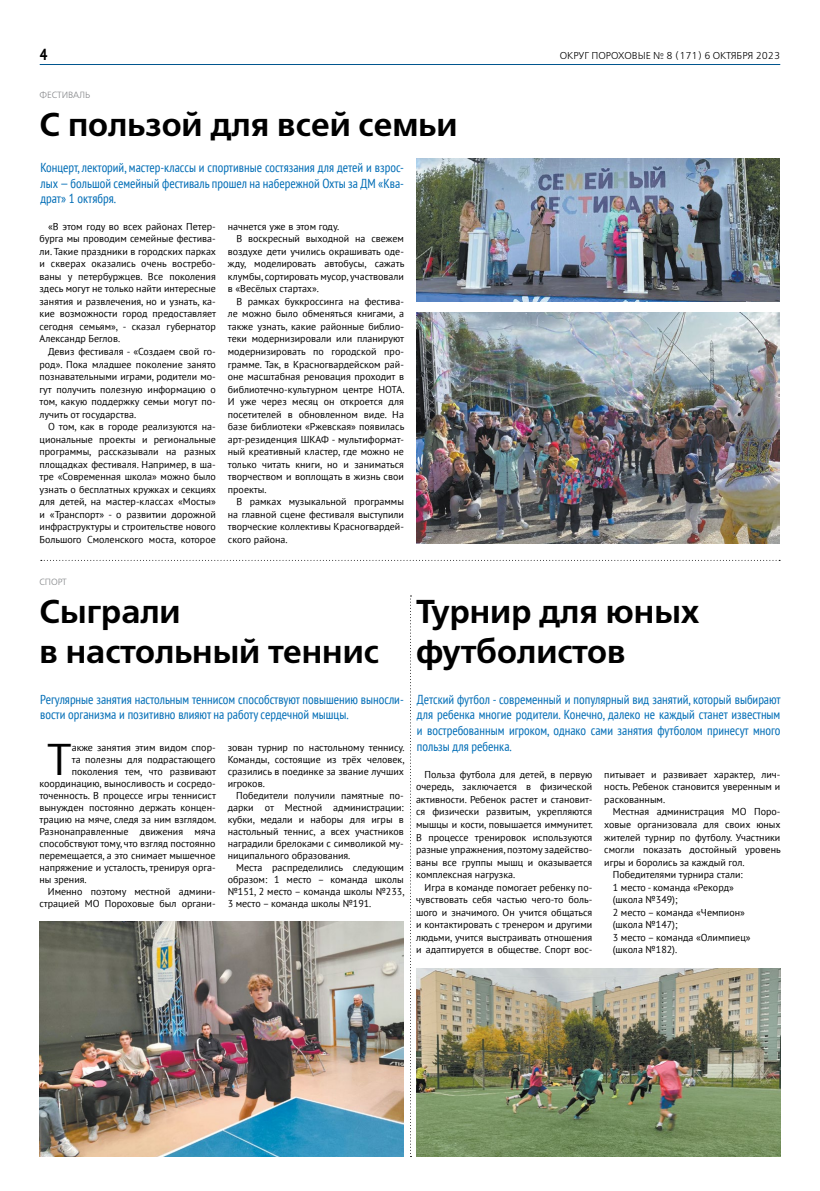
<style>
.page{position:relative;width:820px;height:1191px;background:#fff}
.page>*{position:absolute;margin:0;border:0;box-sizing:border-box;transform-origin:0 0}
.t1{font:44.3px "PT Sans";color:#000}
.t2{font:33px/39.6px "Free Set Demi C";color:#000}
.t3{font:700 condensed 16px "PT Sans";color:#000}
.t4{font:condensed 13px/15.6px "PT Sans";color:#006db6;text-align:justify}
.t5{font:10px/12.5px "PT Sans";color:#000;text-align:justify}
.t6{font:10px "Free Set C";color:#000}
.t7{font:9px "Free Set C";color:#828487}
</style>
<div class="page">
<hr style="left:40px;top:64px;width:740px;height:1px;background:#00558e">
<svg style="left:41px;top:560px;width:738px;height:1px"></svg>
<img style="left:416px;top:313px;width:363px;height:230px">
<img style="left:416px;top:158px;width:363px;height:143px">
<img style="left:40px;top:921px;width:363px;height:236px">
<img style="left:416px;top:968px;width:363px;height:189px">
<svg style="left:410px;top:595px;width:1px;height:562px"></svg>
<h3 class="t3" style="left:40px;top:44px;width:9px">4</h3>
<p class="t6" style="left:559px;top:50px;width:222px">ОКРУГ ПОРОХОВЫЕ № 8 (171) 6 ОКТЯБРЯ 2023</p>
<p class="t7" style="left:40px;top:89px;width:52px">ФЕСТИВАЛЬ</p>
<h2 class="t2" style="left:40px;top:106px;width:419px">С пользой для всей семьи</h2>
<h3 class="t4" style="left:40px;top:160px;width:365px">Концерт, лекторий, мастер-классы и спортивные состязания для детей и взрос&shy;лых — большой семейный фестиваль прошел на набережной Охты за ДМ «Ква&shy;драт» 1 октября.</h3>
<p class="t5" style="left:40px;top:220px;width:178px;text-indent:8px">«В этом году во всех районах Петер&shy;бурга мы проводим семейные фестива&shy;ли. Такие праздники в городских парках и скверах оказались очень востребо&shy;ваны у петербуржцев. Все поколения здесь могут не только найти интересные занятия и развлечения, но и узнать, ка&shy;кие возможности город предоставляет сегодня семьям», - сказал губернатор Александр Беглов.</p>
<p class="t5" style="left:40px;top:345px;width:178px;text-indent:8px">Девиз фестиваля - «Создаем свой го&shy;род». Пока младшее поколение занято познавательными играми, родители мо&shy;гут получить полезную информацию о том, какую поддержку семьи могут по&shy;лучить от государства.</p>
<p class="t5" style="left:40px;top:420px;width:178px;text-indent:8px">О том, как в городе реализуются на&shy;циональные проекты и региональные программы, рассказывали на разных площадках фестиваля. Например, в ша&shy;тре «Современная школа» можно было узнать о бесплатных кружках и секциях для детей, на мастер-классах «Мосты» и «Транспорт» - о развитии дорожной инфраструктуры и строительстве нового Большого Смоленского моста, которое</p>
<p class="t5" style="left:228px;top:220px;width:113px">начнется уже в этом году.</p>
<p class="t5" style="left:236px;top:232px;width:169px">В воскресный выходной на свежем</p>
<p class="t5" style="left:228px;top:245px;width:177px">воздухе дети учились окрашивать оде-</p>
<p class="t5" style="left:228px;top:257px;width:178px">жду, моделировать автобусы, сажать</p>
<p class="t5" style="left:228px;top:270px;width:177px">клумбы, сортировать мусор, участвовали</p>
<p class="t5" style="left:228px;top:282px;width:93px">в «Весёлых стартах».</p>
<p class="t5" style="left:236px;top:295px;width:169px">В рамках буккроссинга на фестива-</p>
<p class="t5" style="left:228px;top:307px;width:177px">ле можно было обменяться книгами, а</p>
<p class="t5" style="left:228px;top:320px;width:177px">также узнать, какие районные библио-</p>
<p class="t5" style="left:228px;top:332px;width:178px">теки модернизировали или планируют</p>
<p class="t5" style="left:228px;top:345px;width:177px">модернизировать по городской про-</p>
<p class="t5" style="left:228px;top:357px;width:177px">грамме. Так, в Красногвардейском рай-</p>
<p class="t5" style="left:228px;top:370px;width:177px">оне масштабная реновация проходит в</p>
<p class="t5" style="left:228px;top:382px;width:178px">библиотечно-культурном центре НОТА.</p>
<p class="t5" style="left:228px;top:395px;width:177px">И уже через месяц он откроется для</p>
<p class="t5" style="left:228px;top:407px;width:177px">посетителей в обновленном виде. На</p>
<p class="t5" style="left:228px;top:420px;width:178px">базе библиотеки «Ржевская» появилась</p>
<p class="t5" style="left:228px;top:432px;width:177px">арт-резиденция ШКАФ - мультиформат-</p>
<p class="t5" style="left:228px;top:445px;width:177px">ный креативный кластер, где можно не</p>
<p class="t5" style="left:228px;top:457px;width:177px">только читать книги, но и заниматься</p>
<p class="t5" style="left:228px;top:470px;width:177px">творчеством и воплощать в жизнь свои</p>
<p class="t5" style="left:228px;top:482px;width:40px">проекты.</p>
<p class="t5" style="left:236px;top:495px;width:169px">В рамках музыкальной программы</p>
<p class="t5" style="left:228px;top:507px;width:177px">на главной сцене фестиваля выступили</p>
<p class="t5" style="left:228px;top:520px;width:177px">творческие коллективы Красногвардей-</p>
<p class="t5" style="left:228px;top:532px;width:61px">ского района.</p>
<p class="t7" style="left:39px;top:576px;width:29px">СПОРТ</p>
<h2 class="t2" style="left:39px;top:593px;width:341px">Сыграли<br>в настольный теннис</h2>
<h3 class="t4" style="left:40px;top:692px;width:365px">Регулярные занятия настольным теннисом способствуют повышению выносли&shy;вости организма и позитивно влияют на работу сердечной мышцы.</h3>
<h1 class="t1" style="left:47px;top:731px;width:26px">Т</h1>
<p class="t5" style="left:72px;top:741px;width:145px">акже занятия этим видом спор-</p>
<p class="t5" style="left:227px;top:741px;width:178px;line-height:12px">зован турнир по настольному теннису.<br>Команды, состоящие из трёх человек, сразились в поединке за звание лучших игроков.</p>
<p class="t5" style="left:227px;top:789px;width:177px;line-height:12px;text-indent:8px">Победители получили памятные по&shy;дарки от Местной администрации: кубки, медали и наборы для игры в настольный теннис, а всех участников наградили брелоками с символикой му&shy;ниципального образования.</p>
<p class="t5" style="left:227px;top:861px;width:178px;line-height:12px;text-indent:8px">Места распределились следующим образом: 1 место – команда школы №151, 2 место – команда школы №233, 3 место – команда школы №191.</p>
<p class="t5" style="left:72px;top:753px;width:145px">та полезны для подрастающего</p>
<p class="t5" style="left:72px;top:765px;width:146px">поколения тем, что развивают</p>
<p class="t5" style="left:39px;top:777px;width:178px">координацию, выносливость и сосредо-</p>
<p class="t5" style="left:39px;top:789px;width:178px">точенность. В процессе игры теннисист</p>
<p class="t5" style="left:39px;top:801px;width:178px">вынужден постоянно держать концен-</p>
<p class="t5" style="left:39px;top:813px;width:178px">трацию на мяче, следя за ним взглядом.</p>
<p class="t5" style="left:39px;top:825px;width:178px">Разнонаправленные движения мяча</p>
<p class="t5" style="left:39px;top:837px;width:178px">способствуют тому, что взгляд постоянно</p>
<p class="t5" style="left:39px;top:849px;width:178px">перемещается, а это снимает мышечное</p>
<p class="t5" style="left:39px;top:861px;width:178px">напряжение и усталость, тренируя орга-</p>
<p class="t5" style="left:39px;top:873px;width:49px">ны зрения.</p>
<p class="t5" style="left:48px;top:885px;width:169px">Именно поэтому местной админи-</p>
<p class="t5" style="left:39px;top:897px;width:178px">страцией МО Пороховые был органи-</p>
<h2 class="t2" style="left:416px;top:593px;width:285px">Турнир для юных футболистов</h2>
<p class="t4" style="left:416px;top:692px;width:365px">Детский футбол - современный и популярный вид занятий, который выбирают для ребенка многие родители. Конечно, далеко не каждый станет известным и востребованным игроком, однако сами занятия футболом принесут много пользы для ребенка.</p>
<p class="t5" style="left:416px;top:768px;width:178px;text-indent:8px">Польза футбола для детей, в первую очередь, заключается в физической активности. Ребенок растет и становит&shy;ся физически развитым, укрепляются мышцы и кости, повышается иммунитет.<br>В процессе тренировок используются разные упражнения, поэтому задейство&shy;ваны все группы мышц и оказывается комплексная нагрузка.</p>
<p class="t5" style="left:416px;top:880px;width:178px;text-indent:8px">Игра в команде помогает ребенку по&shy;чувствовать себя частью чего-то боль&shy;шого и значимого. Он учится общаться и контактировать с тренером и другими людьми, учится выстраивать отношения и адаптируется в обществе. Спорт вос-</p>
<p class="t5" style="left:604px;top:768px;width:177px">питывает и развивает характер, лич&shy;ность. Ребенок становится уверенным и раскованным.</p>
<p class="t5" style="left:612px;top:805px;width:169px">Местная администрация МО Поро-</p>
<p class="t5" style="left:604px;top:818px;width:178px">ховые организовала для своих юных</p>
<p class="t5" style="left:604px;top:830px;width:177px">жителей турнир по футболу. Участники</p>
<p class="t5" style="left:604px;top:843px;width:178px">смогли показать достойный уровень</p>
<p class="t5" style="left:604px;top:855px;width:142px">игры и боролись за каждый гол.</p>
<p class="t5" style="left:612px;top:868px;width:131px">Победителями турнира стали:</p>
<p class="t5" style="left:612px;top:880px;width:122px">1 место - команда «Рекорд»</p>
<p class="t5" style="left:612px;top:893px;width:66px">(школа №349);</p>
<p class="t5" style="left:612px;top:905px;width:133px">2 место – команда «Чемпион»</p>
<p class="t5" style="left:612px;top:918px;width:66px">(школа №147);</p>
<p class="t5" style="left:612px;top:930px;width:139px">3 место – команда «Олимпиец»</p>
<p class="t5" style="left:612px;top:943px;width:66px">(школа №182).</p>
</div>
